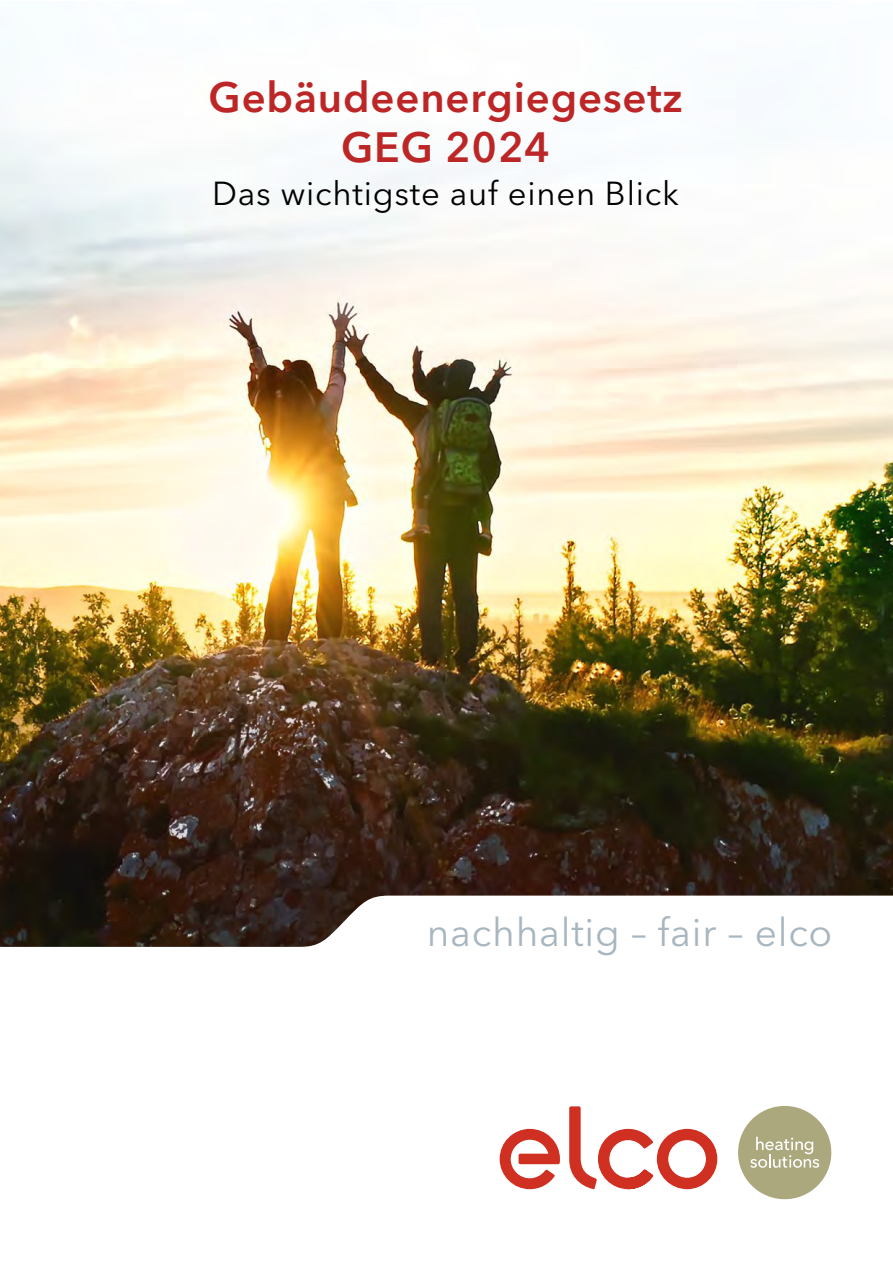
<style>
.page{position:relative;width:893px;height:1263px;background:#fff}
.page>*{position:absolute;margin:0;border:0;box-sizing:border-box;transform-origin:0 0}
.t1{font:600 42px/49.9px "Avenir Next LT Pro";letter-spacing:.02em;color:#bd2626;text-align:center}
.t2{font:39px "Avenir Next LT Pro";letter-spacing:.02em;color:#a8b6bf}
.t3{font:33px "Avenir Next LT Pro";letter-spacing:.025em;color:#000}
</style>
<div class="page">
<img style="left:1px;top:45px;width:892px;height:850px">
<svg style="left:0;top:895px;width:893px;height:217px"></svg>
<div style="left:738px;top:1106px;width:93px;height:93px;background:#aca87e;border-radius:50%"></div>
<svg style="left:750px;top:1137px;width:69px;height:31px"></svg>
<svg style="left:500px;top:1106px;width:217px;height:83px"></svg>
<p class="t1" style="left:208px;top:73px;width:476px">Gebäudeenergiegesetz<br>GEG 2024</p>
<p class="t3" style="left:212px;top:174px;width:468px">Das wichtigste auf einen Blick</p>
<p class="t2" style="left:427px;top:909px;width:407px">nachhaltig – fair – elco</p>
</div>
